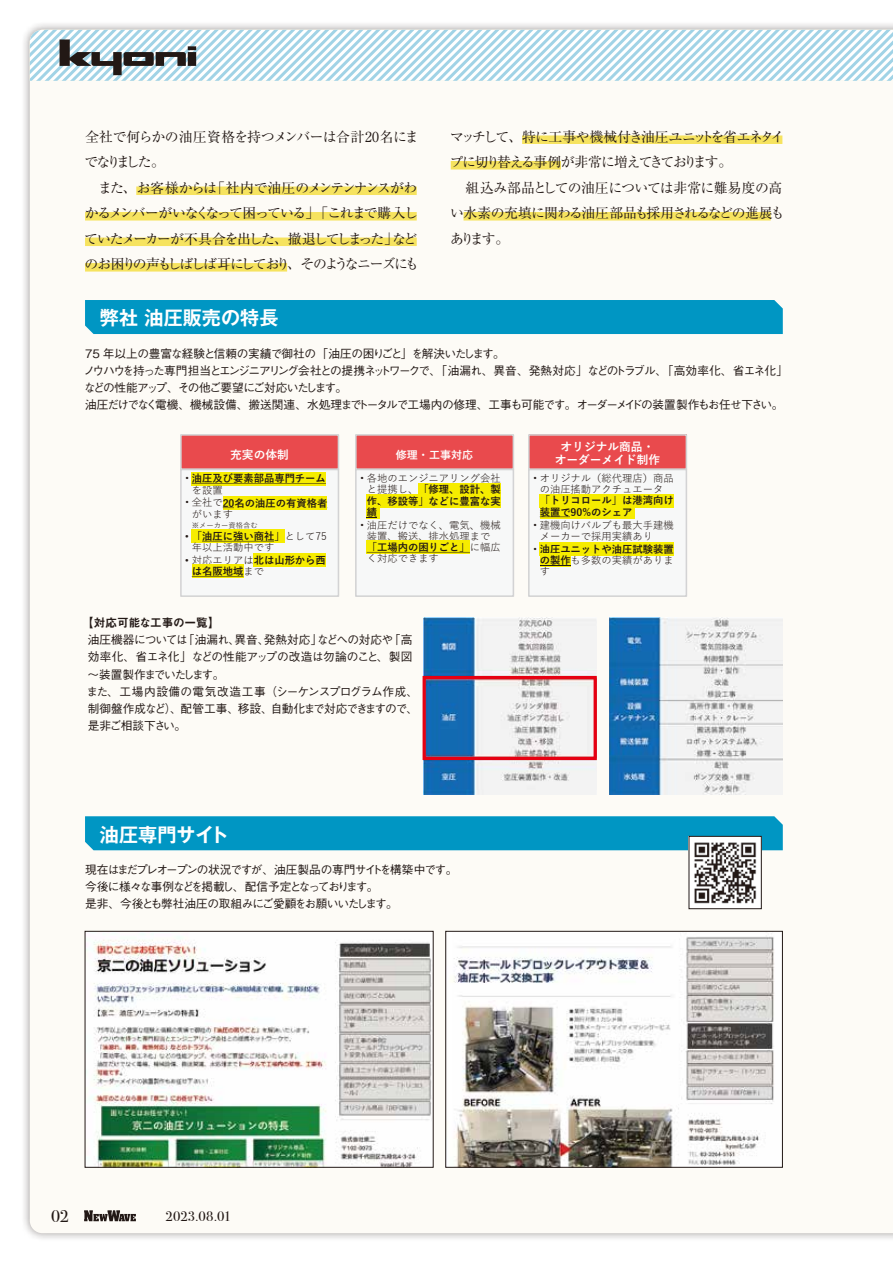
<style>
.page{position:relative;width:893px;height:1263px;background:#fff}
.page>*{position:absolute;margin:0;border:0;box-sizing:border-box;transform-origin:0 0}
.t1{font:700 19.2px "Gothic MB101 Pr 6 N De";color:#fff}
.t2{font:16.95px "Bodoni Svty Two ITCTT";color:#221815}
.t3{font:13.8px/25.5px "Ryumin Pr 6 N";letter-spacing:-.115em;color:#221815}
.t4{font:13.8px/25.5px "Ryumin Pr 6 N";letter-spacing:-.045em;color:#221815}
.t5{font:13.8px/25.5px "Ryumin Pr 6 N";letter-spacing:-.105em;color:#221815}
.t6{font:13.8px/25.5px "Ryumin Pr 6 N";letter-spacing:-.035em;color:#221815}
.t7{font:13.8px "Bodoni Svty Two ITCTT";letter-spacing:.005em;color:#221815}
.t8{font:500 11.7px/17px "Gothic BBB Pr 6 N";letter-spacing:-.075em;color:#221815}
.t9{font:500 11.7px/17px "Gothic BBB Pr 6 N";letter-spacing:-.04em;color:#221815}
.t10{font:700 11.7px/13px "Yu Gothic";color:#fff;text-align:center}
.t11{font:11.7px "Midashi Go Pr 6 N MB31";color:#221815}
.t12{font:700 11.1px "Yu Gothic";color:#fff}
.t13{font:700 10.35px/11.1px "Yu Gothic";color:#221815}
.t14{font:10.35px/11.1px "Yu Gothic";color:#221815}
.t15{font:7.35px "Yu Gothic";color:#221815}
.s1{font-weight:400}
.s2{font-family:"Arial"}
.s3{font-weight:700}
.s4{font-family:"Arial";font-weight:400}
</style>
<div class="page">
<div style="left:21px;top:21px;width:872px;height:1221px;background:#221815;opacity:.45"></div>
<div style="left:30px;top:81px;width:863px;height:1152px;background:#fdfbf6"></div>
<svg style="left:30px;top:30px;width:863px;height:51px"></svg>
<svg style="left:84px;top:1210px;width:52px;height:11px"></svg>
<div style="left:85px;top:816px;width:698px;height:34px;background:#0096c3"></div>
<div style="left:136px;top:186px;width:281px;height:9px;background:#f6e35f"></div>
<div style="left:85px;top:212px;width:332px;height:9px;background:#f6e35f"></div>
<div style="left:85px;top:238px;width:332px;height:8px;background:#f6e35f"></div>
<div style="left:85px;top:263px;width:202px;height:9px;background:#f6e35f"></div>
<div style="left:522px;top:135px;width:260px;height:9px;background:#f6e35f"></div>
<div style="left:451px;top:161px;width:110px;height:8px;background:#f6e35f"></div>
<div style="left:464px;top:212px;width:307px;height:9px;background:#f6e35f"></div>
<div style="left:529px;top:469px;width:157px;height:127px;background:#f7f8f8"></div>
<div style="left:356px;top:469px;width:157px;height:127px;background:#f7f8f8"></div>
<div style="left:181px;top:469px;width:157px;height:127px;background:#f7f8f8"></div>
<div style="left:181px;top:435px;width:157px;height:34px;background:#e94a4d"></div>
<div style="left:192px;top:472px;width:134px;height:13px;background:#f6ec00"></div>
<svg style="left:192px;top:483px;width:134px;height:1px"></svg>
<svg style="left:223px;top:496px;width:12px;height:14px"></svg>
<div style="left:235px;top:496px;width:92px;height:14px;background:#f6ec00"></div>
<div style="left:192px;top:530px;width:10px;height:13px;background:#f6ec00"></div>
<div style="left:202px;top:530px;width:72px;height:13px;background:#f6ec00"></div>
<svg style="left:202px;top:541px;width:72px;height:1px"></svg>
<div style="left:274px;top:530px;width:11px;height:13px;background:#f6ec00"></div>
<div style="left:254px;top:554px;width:72px;height:13px;background:#f6ec00"></div>
<div style="left:192px;top:565px;width:51px;height:13px;background:#f6ec00"></div>
<svg style="left:192px;top:576px;width:51px;height:1px"></svg>
<div style="left:356px;top:435px;width:157px;height:34px;background:#e94a4d"></div>
<div style="left:418px;top:483px;width:83px;height:13px;background:#f6ec00"></div>
<div style="left:367px;top:494px;width:134px;height:14px;background:#f6ec00"></div>
<div style="left:367px;top:505px;width:10px;height:14px;background:#f6ec00"></div>
<hr style="left:377px;top:505px;width:3px;height:14px;background:#f6ec00">
<div style="left:367px;top:541px;width:103px;height:13px;background:#f6ec00"></div>
<svg style="left:367px;top:552px;width:103px;height:1px"></svg>
<div style="left:529px;top:434px;width:157px;height:35px;background:#e94a4d"></div>
<div style="left:540px;top:494px;width:134px;height:13px;background:#f6ec00"></div>
<div style="left:540px;top:505px;width:31px;height:14px;background:#f6ec00"></div>
<svg style="left:540px;top:517px;width:30px;height:1px"></svg>
<div style="left:571px;top:505px;width:20px;height:14px;background:#f6ec00"></div>
<div style="left:591px;top:505px;width:41px;height:14px;background:#f6ec00"></div>
<hr style="left:632px;top:505px;width:3px;height:14px;background:#f6ec00">
<div style="left:540px;top:542px;width:134px;height:14px;background:#f6ec00"></div>
<div style="left:540px;top:553px;width:31px;height:14px;background:#f6ec00"></div>
<hr style="left:540px;top:565px;width:31px;height:1px;background:#221815">
<div style="left:528px;top:469px;width:159px;height:128px;border:2px solid #d3d3d4"></div>
<div style="left:528px;top:434px;width:159px;height:36px;border:2px solid #d3d3d4"></div>
<div style="left:355px;top:469px;width:159px;height:128px;border:2px solid #d3d3d4"></div>
<div style="left:355px;top:434px;width:159px;height:36px;border:2px solid #d3d3d4"></div>
<div style="left:180px;top:469px;width:159px;height:128px;border:2px solid #d3d3d4"></div>
<div style="left:180px;top:434px;width:159px;height:36px;border:2px solid #d3d3d4"></div>
<img style="left:423px;top:617px;width:173px;height:178px">
<img style="left:609px;top:617px;width:173px;height:178px">
<img style="left:691px;top:838px;width:68px;height:69px">
<div style="left:689px;top:836px;width:72px;height:73px;border:1px solid #221815"></div>
<img style="left:87px;top:933px;width:344px;height:232px">
<div style="left:85px;top:931px;width:348px;height:236px;border:1px solid #221815"></div>
<img style="left:447px;top:933px;width:334px;height:232px">
<div style="left:445px;top:931px;width:338px;height:236px;border:1px solid #221815"></div>
<div style="left:423px;top:676px;width:174px;height:84px;border:3px solid #e60012"></div>
<div style="left:85px;top:300px;width:698px;height:34px;background:#0096c3"></div>
<p class="t6" style="left:84px;top:123px;width:336px">全社で何らかの油圧資格を持つメンバーは合計20名にまでなりました。</p>
<p class="t3" style="left:84px;top:174px;width:336px;text-indent:14px">また、お客様からは「社内で油圧のメンテンナンスがわかるメンバーがいなくなって困っている」「これまで購入していたメーカーが不具合を出した、撤退してしまった」などのお困りの声もしばしば耳にしており、そのようなニーズにも</p>
<p class="t5" style="left:450px;top:123px;width:336px">マッチして、特に工事や機械付き油圧ユニットを省エネタイプに切り替える事例が非常に増えてきております。</p>
<p class="t4" style="left:450px;top:174px;width:336px;text-indent:16px">組込み部品としての油圧については非常に難易度の高い水素の充填に関わる油圧部品も採用されるなどの進展もあります。</p>
<h1 class="t1" style="left:100px;top:302px;width:180px">弊社 油圧販売の特長</h1>
<p class="t8" style="left:84px;top:344px;width:706px">75 年以上の豊富な経験と信頼の実績で御社の「油圧の困りごと」を解決いたします。<br>ノウハウを持った専門担当とエンジニアリング会社との提携ネットワークで、「油漏れ、異音、発熱対応」などのトラブル、「高効率化、省エネ化」などの性能アップ、その他ご要望にご対応いたします。<br>油圧だけでなく電機、機械設備、搬送関連、水処理までトータルで工場内の修理、工事も可能です。オーダーメイドの装置製作もお任せ下さい。</p>
<p class="t10" style="left:230px;top:448px;width:60px">充実の体制</p>
<p class="t13" style="left:192px;top:473px;width:136px;text-indent:-7px"><span class="s1">•</span> 油圧及び要素部品専門チーム<span class="s1">を設置</span></p>
<p class="t13" style="left:192px;top:497px;width:137px;text-indent:-7px"><span class="s1">• 全社で</span>20名の油圧の有資格者<span class="s1">がいます</span></p>
<p class="t15" style="left:192px;top:519px;width:67px">※メーカー資格含む</p>
<p class="t14" style="left:192px;top:529px;width:137px;text-indent:-7px"><span class="s2">•</span> <span class="s3">「油圧に強い商社」</span>として75年以上活動中です</p>
<p class="t13" style="left:192px;top:555px;width:136px;text-indent:-7px"><span class="s4">•</span> <span class="s1">対応エリアは</span>北は山形から西は名阪地域<span class="s1">まで</span></p>
<p class="t12" style="left:396px;top:448px;width:79px">修理・工事対応</p>
<p class="t13" style="left:367px;top:473px;width:136px;text-align:justify;text-indent:-7px"><span class="s1">• 各地のエンジニアリング会社と提携し、</span>「修理、設計、製作、移設等」などに豊富な実績</p>
<p class="t14" style="left:367px;top:518px;width:136px;text-indent:-7px">• 油圧だけでなく、電気、機械装置、搬送、排水処理まで<span class="s3">「工場内の困りごと」</span>に幅広く対応できます</p>
<p class="t11" style="left:82px;top:614px;width:139px">【対応可能な工事の一覧】</p>
<p class="t9" style="left:86px;top:631px;width:333px">油圧機器については「油漏れ、異音、発熱対応」などへの対応や「高効率化、省エネ化」などの性能アップの改造は勿論のこと、製図～装置製作までいたします。<br>また、工場内設備の電気改造工事（シーケンスプログラム作成、制御盤作成など）、配管工事、移設、自動化まで対応できますので、是非ご相談下さい。</p>
<p class="t10" style="left:555px;top:440px;width:107px">オリジナル商品・オーダーメイド制作</p>
<p class="t14" style="left:533px;top:471px;width:142px;text-align:center">• オリジナル（総代理店）商品の油圧搖動アクチュエータ</p>
<p class="t13" style="left:540px;top:495px;width:136px">「トリコロール」は港湾向け装置で90%のシェア</p>
<p class="t14" style="left:540px;top:518px;width:136px;text-indent:-7px">• 建機向けバルブも最大手建機メーカーで採用実績あり</p>
<p class="t13" style="left:540px;top:543px;width:136px;text-align:justify;text-indent:-7px"><span class="s1">•</span> 油圧ユニットや油圧試験装置の製作<span class="s1">も多数の実績があります</span></p>
<h1 class="t1" style="left:100px;top:818px;width:130px">油圧専門サイト</h1>
<p class="t8" style="left:85px;top:861px;width:374px">現在はまだプレオープンの状況ですが、油圧製品の専門サイトを構築中です。今後に様々な事例などを掲載し、配信予定となっております。<br>是非、今後とも弊社油圧の取組みにご愛顧をお願いいたします。</p>
<h2 class="t2" style="left:51px;top:1202px;width:19px">02</h2>
<p class="t7" style="left:165px;top:1205px;width:67px">2023.08.01</p>
</div>
